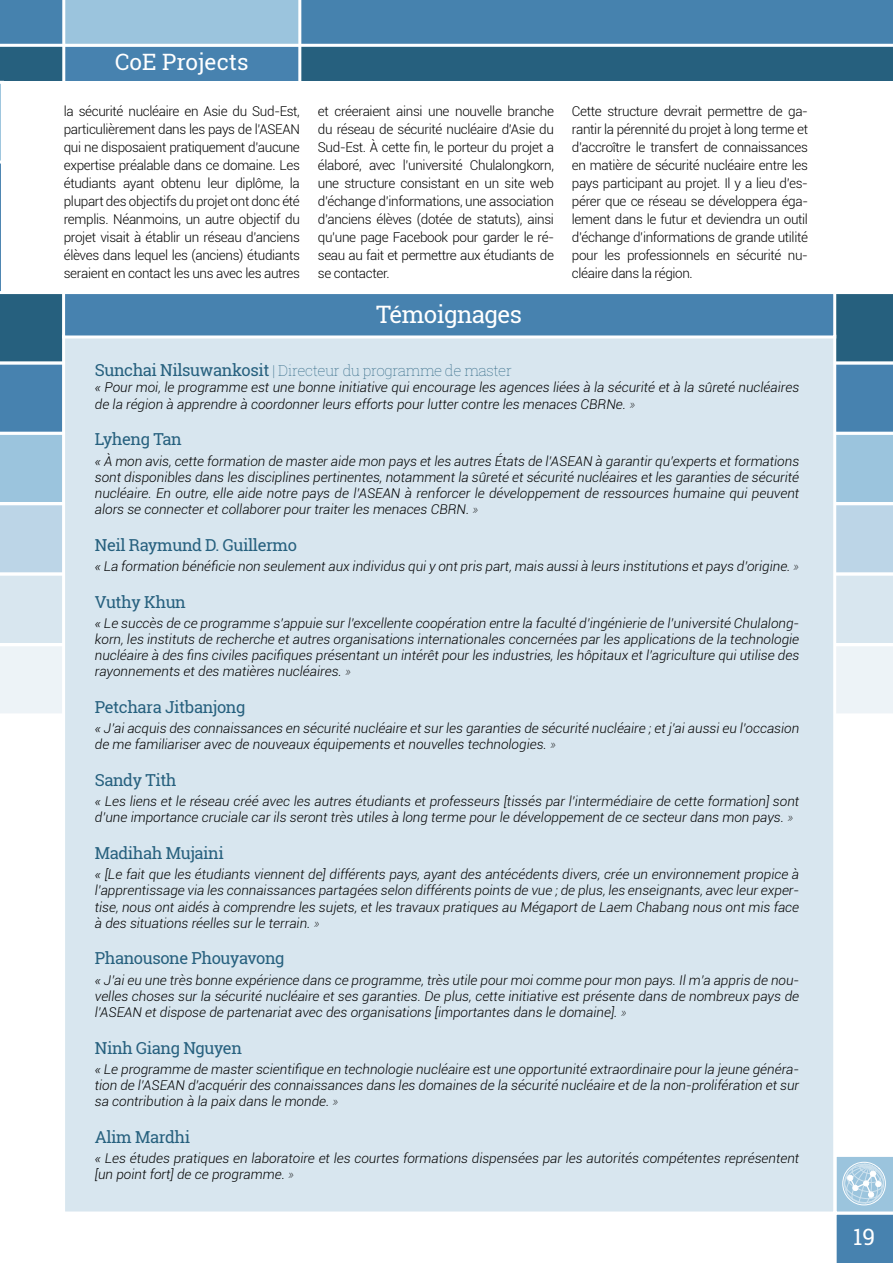
<style>
.page{position:relative;width:893px;height:1263px;background:#fff}
.page>*{position:absolute;margin:0;border:0;box-sizing:border-box;transform-origin:0 0}
.t1{font:24px "Roboto Slab";letter-spacing:-.025em;color:#fff}
.t2{font:22.5px "Roboto Slab";color:#fff}
.t3{font:16.5px "Roboto Slab";letter-spacing:-.025em;color:#26607e}
.t4{font:100 15px "Roboto Slab";letter-spacing:-.025em;color:#26607e}
.t5{font:italic 300 13.5px/16.2px "Roboto";color:#000;text-align:justify}
.t6{font:300 13.5px/18px "Roboto";letter-spacing:-.025em;color:#000;text-align:justify}
.s1{font-weight:400;font-size:16.5px}
.s2{font-weight:100}
</style>
<div class="page">
<svg style="left:836px;top:1157px;width:57px;height:106px;background:#83aecc"></svg>
<div style="left:0;top:47px;width:893px;height:34px;background:#26607e"></div>
<div style="left:64px;top:47px;width:236px;height:34px;background:#4782af"></div>
<div style="left:0;top:0;width:893px;height:47px;background:#4682ae"></div>
<div style="left:64px;top:0;width:236px;height:47px;background:#9bc4dd"></div>
<hr style="left:0;top:47px;width:1px;height:34px;background:#4682ae">
<hr style="left:0;top:0;width:1px;height:47px;background:#9bc4dd">
<hr style="left:0;top:44px;width:893px;height:3px;background:#fff">
<hr style="left:298px;top:0;width:3px;height:82px;background:#fff">
<hr style="left:62px;top:0;width:3px;height:82px;background:#fff">
<svg style="left:0;top:83px;width:1px;height:208px"></svg>
<div style="left:0;top:505px;width:893px;height:68px;background:#bcd5e7"></div>
<div style="left:0;top:435px;width:893px;height:67px;background:#9bc4dd"></div>
<div style="left:0;top:364px;width:893px;height:68px;background:#4782af"></div>
<svg style="left:0;top:291px;width:893px;height:71px;background:#336985"></svg>
<div style="left:0;top:646px;width:893px;height:67px;background:#edf3f7"></div>
<div style="left:0;top:575px;width:893px;height:68px;background:#d8e6ef"></div>
<div style="left:64px;top:336px;width:771px;height:877px;background:#d8e6ef"></div>
<div style="left:64px;top:293px;width:771px;height:44px;background:#4782af"></div>
<div style="left:62px;top:291px;width:774px;height:47px;border:3px solid #fff"></div>
<h2 class="t2" style="left:115px;top:47px;width:135px">CoE Projects</h2>
<p class="t6" style="left:64px;top:102px;width:238px">la sécurité nucléaire en Asie du Sud-Est, particulièrement dans les pays de l’ASEAN qui ne disposaient pratiquement d’aucune expertise préalable dans ce domaine. Les étudiants ayant obtenu leur diplôme, la plupart des objectifs du projet ont donc été remplis. Néanmoins, un autre objectif du projet visait à établir un réseau d’anciens élèves dans lequel les (anciens) étudiants seraient en contact les uns avec les autres</p>
<p class="t6" style="left:318px;top:102px;width:238px">et créeraient ainsi une nouvelle branche du réseau de sécurité nucléaire d’Asie du Sud-Est. À cette fin, le porteur du projet a élaboré, avec l’université Chulalongkorn, une structure consistant en un site web d’échange d’informations, une association d’anciens élèves (dotée de statuts), ainsi qu’une page Facebook pour garder le ré&shy;seau au fait et permettre aux étudiants de se contacter.</p>
<h1 class="t1" style="left:376px;top:298px;width:147px">Témoignages</h1>
<p class="t6" style="left:572px;top:102px;width:238px">Cette structure devrait permettre de ga&shy;rantir la pérennité du projet à long terme et d’accroître le transfert de connaissances en matière de sécurité nucléaire entre les pays participant au projet. Il y a lieu d’es&shy;pérer que ce réseau se développera éga&shy;lement dans le futur et deviendra un outil d’échange d’informations de grande utilité pour les professionnels en sécurité nu&shy;cléaire dans la région.</p>
<p class="t4" style="left:95px;top:361px;width:419px"><span class="s1">Sunchai Nilsuwankosit</span> | Directeur du programme de master</p>
<p class="t5" style="left:95px;top:379px;width:706px">« Pour moi, le programme est une bonne initiative qui encourage les agences liées à la sécurité et à la sûreté nucléaires de la région à apprendre à coordonner leurs efforts pour lutter contre les menaces CBRNe. <span class="s2">»</span></p>
<p class="t3" style="left:95px;top:428px;width:88px">Lyheng Tan</p>
<p class="t5" style="left:95px;top:452px;width:706px">« À mon avis, cette formation de master aide mon pays et les autres États de l’ASEAN à garantir qu’experts et formations sont disponibles dans les disciplines pertinentes, notamment la sûreté et sécurité nucléaires et les garanties de sécurité nucléaire. En outre, elle aide notre pays de l’ASEAN à renforcer le développement de ressources humaine qui peuvent alors se connecter et collaborer pour traiter les menaces CBRN. <span class="s2">»</span></p>
<p class="t3" style="left:95px;top:533px;width:204px">Neil Raymund D. Guillermo</p>
<p class="t5" style="left:95px;top:558px;width:706px">« La formation bénéficie non seulement aux individus qui y ont pris part, mais aussi à leurs institutions et pays d’origine. <span class="s2">»</span></p>
<p class="t3" style="left:95px;top:590px;width:93px">Vuthy Khun</p>
<p class="t5" style="left:95px;top:614px;width:706px">« Le succès de ce programme s’appuie sur l’excellente coopération entre la faculté d’ingénierie de l’université Chulalong&shy;korn, les instituts de recherche et autres organisations internationales concernées par les applications de la technologie nucléaire à des fins civiles pacifiques présentant un intérêt pour les industries, les hôpitaux et l’agriculture qui utilise des rayonnements et des matières nucléaires. <span class="s2">»</span></p>
<p class="t3" style="left:95px;top:696px;width:152px">Petchara Jitbanjong</p>
<p class="t5" style="left:95px;top:720px;width:706px">« J’ai acquis des connaissances en sécurité nucléaire et sur les garanties de sécurité nucléaire ; et j’ai aussi eu l’occasion de me familiariser avec de nouveaux équipements et nouvelles technologies. <span class="s2">»</span></p>
<p class="t3" style="left:95px;top:769px;width:83px">Sandy Tith</p>
<p class="t5" style="left:95px;top:793px;width:706px">« Les liens et le réseau créé avec les autres étudiants et professeurs [tissés par l’intermédiaire de cette formation] sont d’une importance cruciale car ils seront très utiles à long terme pour le développement de ce secteur dans mon pays. <span class="s2">»</span></p>
<p class="t3" style="left:95px;top:842px;width:131px">Madihah Mujaini</p>
<p class="t5" style="left:95px;top:866px;width:706px">« [Le fait que les étudiants viennent de] différents pays, ayant des antécédents divers, crée un environnement propice à l’apprentissage via les connaissances partagées selon différents points de vue ; de plus, les enseignants, avec leur exper&shy;tise, nous ont aidés à comprendre les sujets, et les travaux pratiques au Mégaport de Laem Chabang nous ont mis face à des situations réelles sur le terrain. <span class="s2">»</span></p>
<p class="t3" style="left:95px;top:947px;width:191px">Phanousone Phouyavong</p>
<p class="t5" style="left:95px;top:971px;width:706px">« J’ai eu une très bonne expérience dans ce programme, très utile pour moi comme pour mon pays. Il m’a appris de nou&shy;velles choses sur la sécurité nucléaire et ses garanties. De plus, cette initiative est présente dans de nombreux pays de l’ASEAN et dispose de partenariat avec des organisations [importantes dans le domaine]. <span class="s2">»</span></p>
<p class="t3" style="left:95px;top:1036px;width:149px">Ninh Giang Nguyen</p>
<p class="t5" style="left:95px;top:1060px;width:706px">« Le programme de master scientifique en technologie nucléaire est une opportunité extraordinaire pour la jeune généra&shy;tion de l’ASEAN d’acquérir des connaissances dans les domaines de la sécurité nucléaire et de la non-prolifération et sur sa contribution à la paix dans le monde. <span class="s2">»</span></p>
<p class="t3" style="left:95px;top:1125px;width:97px">Alim Mardhi</p>
<p class="t5" style="left:95px;top:1150px;width:706px">« Les études pratiques en laboratoire et les courtes formations dispensées par les autorités compétentes représentent [un point fort] de ce programme. <span class="s2">»</span></p>
<h2 class="t2" style="left:853px;top:1221px;width:23px">19</h2>
</div>
